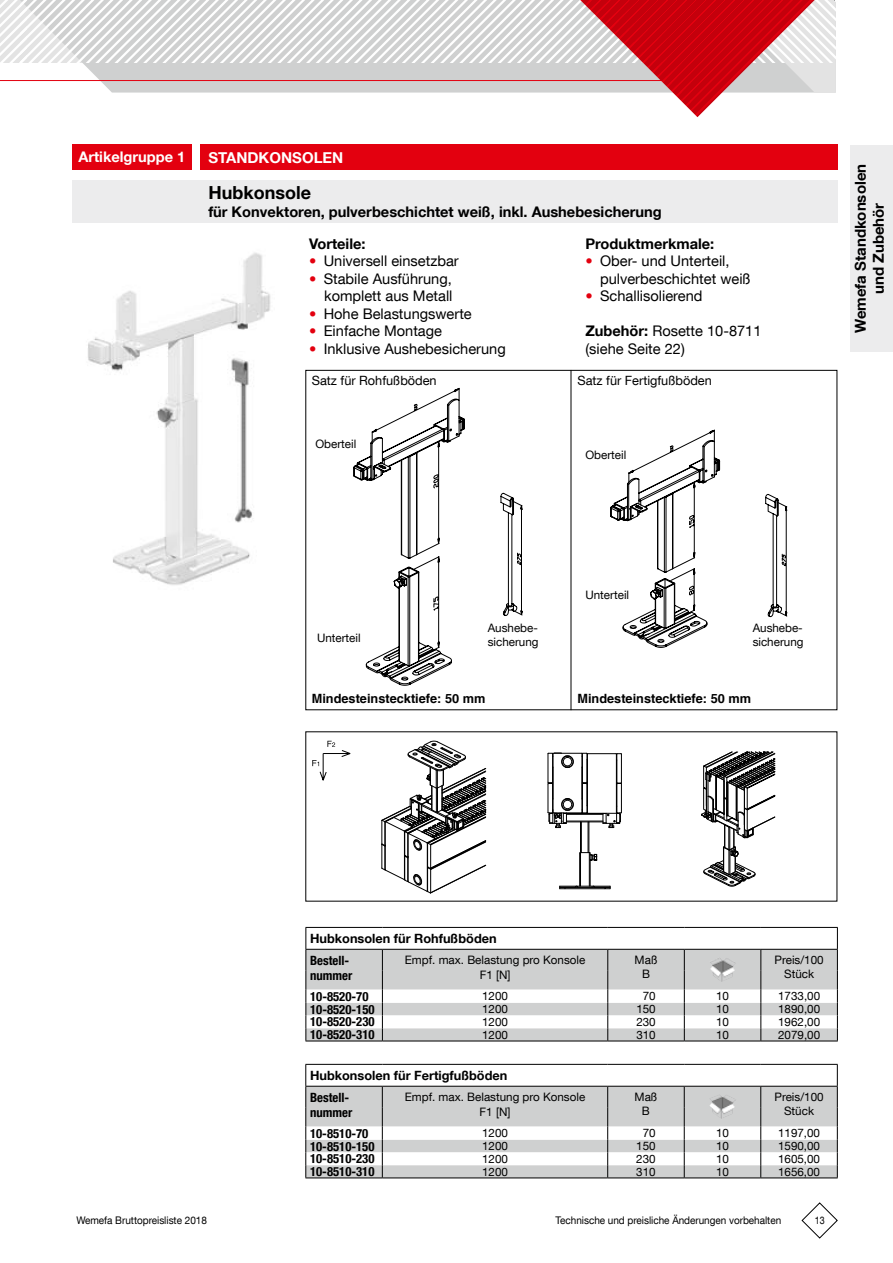
<style>
.page{position:relative;width:893px;height:1263px;background:#fff}
.page>*{position:absolute;margin:0;border:0;box-sizing:border-box;transform-origin:0 0}
.t1{font:700 18px "Helvetica Neue LT Com";color:#000}
.t2{font:700 15px/18px "Helvetica Neue LT Com";color:#000;text-align:center}
.t3{font:700 15px "Helvetica Neue LT Com";color:#fff}
.t4{font:14.7px/17.5px "Helvetica Neue LT Com";color:#000}
.t5{font:700 14.7px/32px "Helvetica Neue LT Com";color:#000}
.t6{font:700 14.7px "Helvetica Neue LT Com";color:#fff}
.t7{font:700 condensed 12.75px/15.3px "Helvetica Neue LT Com";color:#000}
.t8{font:700 12.75px "Helvetica Neue LT Com";color:#000}
.t9{font:700 12.75px "Helvetica";color:#000}
.t10{font:12.75px "Helvetica Neue LT Com";color:#000}
.t11{font:11.7px/14px "Helvetica Neue LT Com";color:#000;text-align:center}
.t12{font:10.5px "Helvetica Neue LT Com";letter-spacing:-.005em;color:#000;scale:.95 1}
.t13{font:10.5px "Helvetica Neue LT Com";letter-spacing:-.005em;color:#000;scale:.85 1}
.s1{color:#e3000f}
.s2{font-weight:700}
</style>
<div class="page">
<div style="left:72px;top:145px;width:119px;height:25px;background:#e3000f"></div>
<div style="left:200px;top:145px;width:638px;height:25px;background:#e3000f"></div>
<svg style="left:801px;top:1202px;width:37px;height:37px"></svg>
<svg style="left:0;top:0;width:836px;height:117px"></svg>
<div style="left:72px;top:181px;width:766px;height:42px;background:#ececed"></div>
<hr style="left:305px;top:1064px;width:77px;height:1px;background:#000">
<hr style="left:382px;top:1064px;width:226px;height:1px;background:#000">
<hr style="left:608px;top:1064px;width:76px;height:1px;background:#000">
<hr style="left:684px;top:1064px;width:77px;height:1px;background:#000">
<hr style="left:761px;top:1064px;width:77px;height:1px;background:#000">
<svg style="left:305px;top:1065px;width:533px;height:112px"></svg>
<hr style="left:305px;top:1177px;width:77px;height:1px;background:#000">
<hr style="left:382px;top:1177px;width:226px;height:1px;background:#000">
<hr style="left:608px;top:1177px;width:76px;height:1px;background:#000">
<hr style="left:684px;top:1177px;width:77px;height:1px;background:#000">
<hr style="left:761px;top:1177px;width:77px;height:1px;background:#000">
<img style="left:709px;top:1094px;width:27px;height:25px">
<hr style="left:305px;top:927px;width:77px;height:1px;background:#000">
<hr style="left:382px;top:927px;width:226px;height:1px;background:#000">
<hr style="left:608px;top:927px;width:76px;height:1px;background:#000">
<hr style="left:684px;top:927px;width:77px;height:1px;background:#000">
<hr style="left:761px;top:927px;width:77px;height:1px;background:#000">
<svg style="left:305px;top:928px;width:533px;height:113px"></svg>
<hr style="left:305px;top:1041px;width:77px;height:1px;background:#000">
<hr style="left:382px;top:1041px;width:226px;height:1px;background:#000">
<hr style="left:608px;top:1041px;width:76px;height:1px;background:#000">
<hr style="left:684px;top:1041px;width:77px;height:1px;background:#000">
<hr style="left:761px;top:1041px;width:77px;height:1px;background:#000">
<img style="left:709px;top:957px;width:27px;height:25px">
<svg style="left:312px;top:741px;width:39px;height:40px"></svg>
<svg style="left:610px;top:429px;width:177px;height:219px"></svg>
<hr style="left:571px;top:370px;width:1px;height:340px;background:#000">
<svg style="left:353px;top:388px;width:169px;height:298px"></svg>
<img style="left:88px;top:252px;width:183px;height:333px">
<img style="left:223px;top:352px;width:48px;height:175px">
<svg style="left:382px;top:741px;width:105px;height:153px"></svg>
<svg style="left:559px;top:852px;width:52px;height:37px"></svg>
<hr style="left:589px;top:822px;width:1px;height:31px;background:#000">
<hr style="left:588px;top:822px;width:1px;height:31px;background:#000">
<hr style="left:581px;top:822px;width:1px;height:31px;background:#000">
<hr style="left:580px;top:822px;width:1px;height:31px;background:#000">
<svg style="left:548px;top:753px;width:74px;height:75px"></svg>
<svg style="left:701px;top:752px;width:75px;height:134px"></svg>
<div style="left:850px;top:145px;width:43px;height:207px;background:#ececed"></div>
<p class="t6" style="left:78px;top:148px;width:108px">Artikelgruppe 1</p>
<p class="t3" style="left:208px;top:148px;width:21px">Stan</p>
<p class="t3" style="left:248px;top:148px;width:23px">dkonso</p>
<p class="t3" style="left:314px;top:148px;width:20px">len</p>
<h1 class="t1" style="left:208px;top:181px;width:104px">Hubkonsole</h1>
<p class="t5" style="left:309px;top:195px;width:354px;text-indent:-101px">für Konvektoren, pulverbeschichtet weiß, inkl. Aushebesicherung<br>Vorteile:</p>
<p class="t4" style="left:309px;top:252px;width:151px"><span class="s1">•</span> Universell einsetzbar</p>
<p class="t4" style="left:309px;top:269px;width:145px;text-align:right"><span class="s1">•</span> Stabile Ausführung, komplett aus Metall</p>
<p class="t4" style="left:309px;top:304px;width:164px"><span class="s1">•</span> Hohe Belastungswerte</p>
<p class="t4" style="left:309px;top:322px;width:134px"><span class="s1">•</span> Einfache Montage</p>
<p class="t4" style="left:309px;top:339px;width:198px"><span class="s1">•</span> Inklusive Aushebesicherung</p>
<p class="t5" style="left:585px;top:227px;width:130px">Produktmerkmale:</p>
<p class="t4" style="left:600px;top:252px;width:152px;text-indent:-15px"><span class="s1">•</span> Ober- und Unterteil, pulverbeschichtet weiß</p>
<p class="t4" style="left:585px;top:287px;width:118px"><span class="s1">•</span> Schallisolierend</p>
<p class="t4" style="left:585px;top:322px;width:178px"><span class="s2">Zubehör:</span> Rosette 10-8711 (siehe Seite 22)</p>
<p class="t10" style="left:312px;top:373px;width:126px">Satz für Rohfußböden</p>
<p class="t10" style="left:577px;top:373px;width:136px">Satz für Fertigfußböden</p>
<p class="t11" style="left:315px;top:436px;width:42px">Oberteil</p>
<p class="t11" style="left:585px;top:448px;width:42px">Oberteil</p>
<p class="t2" style="left:851px;top:333px;width:171px;rotate:-90deg">Wemefa Standkonsolen und Zubehör</p>
<p class="t11" style="left:317px;top:630px;width:45px">Unterteil</p>
<p class="t11" style="left:488px;top:621px;width:52px;line-height:13.5px;text-align:left">Aushebe&shy;sicherung</p>
<p class="t9" style="left:312px;top:690px;width:175px">Mindesteinstecktiefe: 50 mm</p>
<p class="t11" style="left:585px;top:588px;width:45px">Unterteil</p>
<p class="t11" style="left:753px;top:621px;width:52px;line-height:13.5px;text-align:left">Aushebe&shy;sicherung</p>
<p class="t9" style="left:577px;top:690px;width:175px">Mindesteinstecktiefe: 50 mm</p>
<p class="t12" style="left:77px;top:1214px;width:139px">Wemefa Bruttopreisliste 2018</p>
<p class="t8" style="left:310px;top:930px;width:188px">Hubkonsolen für Rohfußböden</p>
<p class="t7" style="left:310px;top:953px;width:44px">Bestell&shy;nummer</p>
<p class="t11" style="left:405px;top:952px;width:182px">Empf. max. Belastung pro Konsole</p>
<p class="t11" style="left:635px;top:952px;width:24px">Maß<br>B</p>
<p class="t11" style="left:775px;top:952px;width:51px">Preis/100</p>
<p class="t11" style="left:480px;top:967px;width:32px">F1 [N]</p>
<p class="t11" style="left:784px;top:966px;width:31px">Stück</p>
<p class="t7" style="left:310px;top:989px;width:60px">10-8520-70</p>
<p class="t11" style="left:482px;top:989px;width:27px">1200</p>
<p class="t11" style="left:643px;top:989px;width:14px">70</p>
<p class="t11" style="left:716px;top:989px;width:14px">10</p>
<p class="t11" style="left:778px;top:989px;width:44px">1733,00</p>
<p class="t7" style="left:310px;top:1001px;width:66px">10-8520-150</p>
<p class="t11" style="left:482px;top:1002px;width:27px">1200</p>
<p class="t11" style="left:636px;top:1002px;width:21px">150</p>
<p class="t11" style="left:716px;top:1002px;width:14px">10</p>
<p class="t11" style="left:778px;top:1002px;width:44px">1890,00</p>
<p class="t7" style="left:310px;top:1014px;width:66px">10-8520-230</p>
<p class="t11" style="left:482px;top:1014px;width:27px">1200</p>
<p class="t11" style="left:636px;top:1014px;width:21px">230</p>
<p class="t11" style="left:716px;top:1014px;width:14px">10</p>
<p class="t11" style="left:778px;top:1014px;width:44px">1962,00</p>
<p class="t7" style="left:310px;top:1027px;width:66px">10-8520-310</p>
<p class="t11" style="left:482px;top:1027px;width:27px">1200</p>
<p class="t11" style="left:636px;top:1027px;width:21px">310</p>
<p class="t11" style="left:716px;top:1027px;width:14px">10</p>
<p class="t11" style="left:778px;top:1027px;width:44px">2079,00</p>
<p class="t8" style="left:310px;top:1067px;width:199px">Hubkonsolen für Fertigfußböden</p>
<p class="t7" style="left:310px;top:1089px;width:44px">Bestell&shy;nummer</p>
<p class="t11" style="left:405px;top:1089px;width:182px">Empf. max. Belastung pro Konsole</p>
<p class="t11" style="left:635px;top:1089px;width:24px">Maß<br>B</p>
<p class="t11" style="left:774px;top:1089px;width:51px">Preis/100</p>
<p class="t11" style="left:480px;top:1104px;width:32px">F1 [N]</p>
<p class="t11" style="left:784px;top:1103px;width:31px">Stück</p>
<p class="t7" style="left:310px;top:1125px;width:60px">10-8510-70</p>
<p class="t11" style="left:482px;top:1126px;width:27px">1200</p>
<p class="t11" style="left:643px;top:1126px;width:14px">70</p>
<p class="t11" style="left:716px;top:1126px;width:14px">10</p>
<p class="t11" style="left:778px;top:1126px;width:44px">1197,00</p>
<p class="t7" style="left:310px;top:1138px;width:66px">10-8510-150</p>
<p class="t11" style="left:482px;top:1139px;width:27px">1200</p>
<p class="t11" style="left:636px;top:1139px;width:21px">150</p>
<p class="t11" style="left:716px;top:1139px;width:14px">10</p>
<p class="t11" style="left:778px;top:1139px;width:44px">1590,00</p>
<p class="t7" style="left:310px;top:1151px;width:66px">10-8510-230</p>
<p class="t11" style="left:482px;top:1151px;width:27px">1200</p>
<p class="t11" style="left:636px;top:1151px;width:21px">230</p>
<p class="t11" style="left:716px;top:1151px;width:14px">10</p>
<p class="t11" style="left:778px;top:1151px;width:44px">1605,00</p>
<p class="t7" style="left:310px;top:1164px;width:66px">10-8510-310</p>
<p class="t11" style="left:482px;top:1164px;width:27px">1200</p>
<p class="t11" style="left:636px;top:1164px;width:21px">310</p>
<p class="t11" style="left:716px;top:1164px;width:14px">10</p>
<p class="t11" style="left:778px;top:1164px;width:44px">1656,00</p>
<p class="t12" style="left:556px;top:1214px;width:239px">Technische und preisliche Änderungen vorbehalten</p>
<p class="t13" style="left:815px;top:1214px;width:13px">13</p>
</div>
